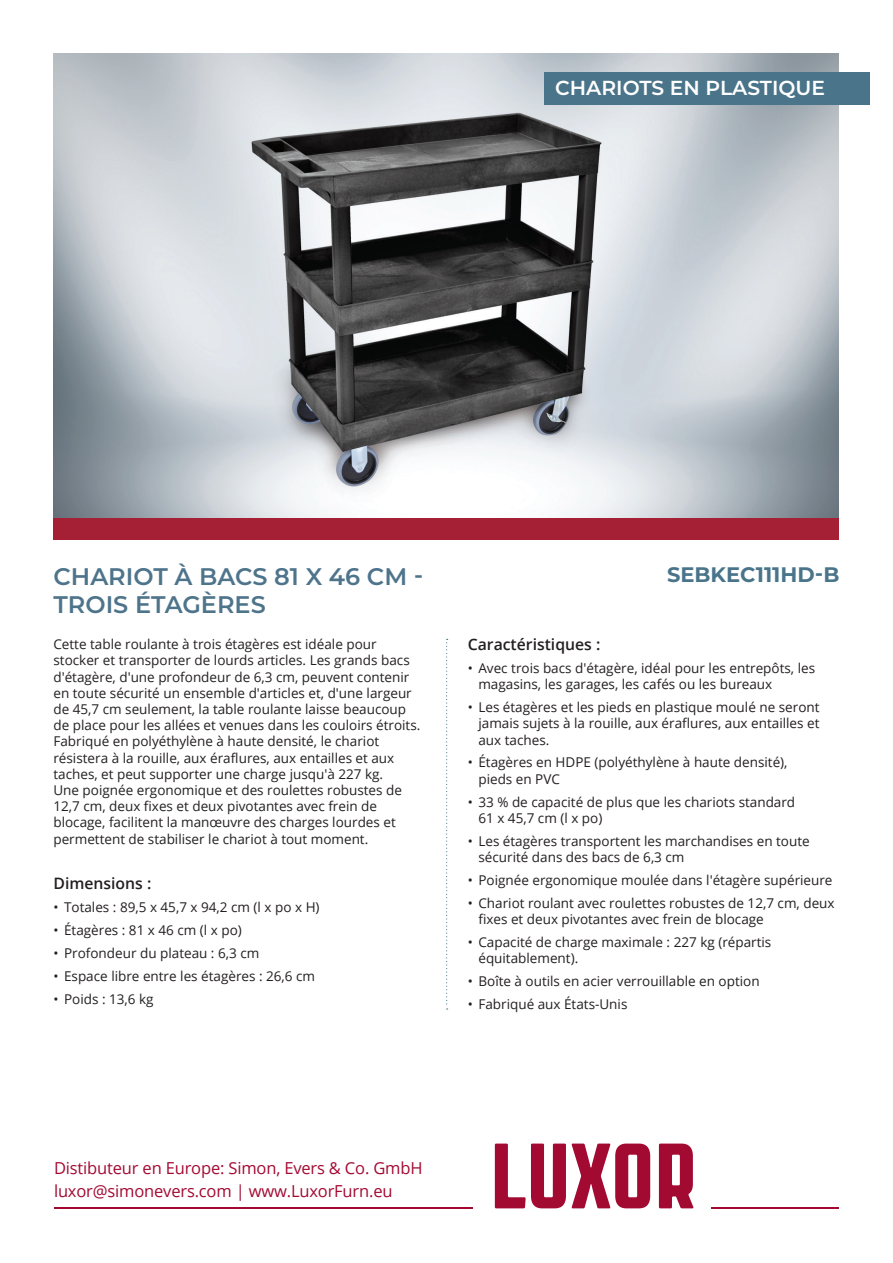
<style>
.page{position:relative;width:893px;height:1263px;background:#fff}
.page>*{position:absolute;margin:0;border:0;box-sizing:border-box;transform-origin:0 0}
.Headers_above_Bul{font:600 24px/28.5px "Montserrat";color:#4e748b}
.Small_Headline_cover{font:700 21px "Montserrat";color:#49748a}
.Category_Bar_Headlin{font:600 20.25px "Montserrat";color:#fff}
.Footer_Contact_info{font:16.5px "Open Sans";letter-spacing:-.01em;color:#a30a32}
.Headers_above_Bul-2{font:600 15.75px "Open Sans";color:#231f20}
.Headers_above_Bul-3{font:13.5px/16.2px "Open Sans";color:#231f20}
</style>
<div class="page">
<img style="left:53px;top:54px;width:786px;height:464px">
<div style="left:53px;top:518px;width:786px;height:21px;background:#a62035"></div>
<div style="left:545px;top:72px;width:325px;height:33px;background:#49748a"></div>
<svg style="left:446px;top:639px;width:2px;height:370px"></svg>
<svg style="left:495px;top:1143px;width:155px;height:65px"></svg>
<svg style="left:659px;top:1143px;width:35px;height:65px"></svg>
<hr style="left:54px;top:1208px;width:419px;height:1px;background:#a30a32">
<hr style="left:711px;top:1208px;width:128px;height:1px;background:#a30a32">
<p class="Category_Bar_Headlin" style="left:555px;top:74px;width:272px">CHARIOTS EN PLASTIQUE</p>
<p class="Headers_above_Bul" style="left:53px;top:561px;width:372px">CHARIOT À BACS 81 X 46 CM -<br>TROIS ÉTAGÈRES</p>
<p class="Headers_above_Bul-3" style="left:53px;top:636px;width:368px">Cette table roulante à trois étagères est idéale pour stocker et transporter de lourds articles. Les grands bacs d'étagère, d'une profondeur de 6,3 cm, peuvent contenir en toute sécurité un ensemble d'articles et, d'une largeur de 45,7 cm seulement, la table roulante laisse beaucoup de place pour les allées et venues dans les couloirs étroits.<br>Fabriqué en polyéthylène à haute densité, le chariot résistera à la rouille, aux éraflures, aux entailles et aux taches, et peut supporter une charge jusqu'à 227 kg.<br>Une poignée ergonomique et des roulettes robustes de 12,7 cm, deux fixes et deux pivotantes avec frein de blocage, facilitent la manœuvre des charges lourdes et permettent de stabiliser le chariot à tout moment.</p>
<p class="Headers_above_Bul-2" style="left:53px;top:873px;width:99px">Dimensions :</p>
<p class="Headers_above_Bul-3" style="left:53px;top:899px;width:268px">• Totales : 89,5 x 45,7 x 94,2 cm (l x po x H)</p>
<p class="Headers_above_Bul-3" style="left:53px;top:922px;width:190px">• Étagères : 81 x 46 cm (l x po)</p>
<p class="Headers_above_Bul-3" style="left:53px;top:945px;width:207px">• Profondeur du plateau : 6,3 cm</p>
<p class="Headers_above_Bul-3" style="left:53px;top:968px;width:263px">• Espace libre entre les étagères : 26,6 cm</p>
<p class="Headers_above_Bul-3" style="left:53px;top:990px;width:102px">• Poids : 13,6 kg</p>
<p class="Small_Headline_cover" style="left:667px;top:560px;width:174px">SEBKEC111HD-B</p>
<p class="Headers_above_Bul-2" style="left:468px;top:633px;width:134px">Caractéristiques :</p>
<p class="Headers_above_Bul-3" style="left:478px;top:660px;width:338px;text-indent:-11px">• Avec trois bacs d'étagère, idéal pour les entrepôts, les magasins, les garages, les cafés ou les bureaux</p>
<p class="Headers_above_Bul-3" style="left:478px;top:699px;width:343px;text-align:justify;text-indent:-11px">• Les étagères et les pieds en plastique moulé ne seront jamais sujets à la rouille, aux éraflures, aux entailles et aux taches.</p>
<p class="Headers_above_Bul-3" style="left:478px;top:754px;width:311px;text-indent:-11px">• Étagères en HDPE (polyéthylène à haute densité), pieds en PVC</p>
<p class="Headers_above_Bul-3" style="left:478px;top:793px;width:318px;text-indent:-11px">• 33 % de capacité de plus que les chariots standard<br>61 x 45,7 cm (l x po)</p>
<p class="Headers_above_Bul-3" style="left:478px;top:832px;width:333px;text-indent:-11px">• Les étagères transportent les marchandises en toute sécurité dans des bacs de 6,3 cm</p>
<p class="Headers_above_Bul-3" style="left:468px;top:872px;width:366px">• Poignée ergonomique moulée dans l'étagère supérieure</p>
<p class="Headers_above_Bul-3" style="left:478px;top:894px;width:358px;text-indent:-11px">• Chariot roulant avec roulettes robustes de 12,7 cm, deux fixes et deux pivotantes avec frein de blocage</p>
<p class="Headers_above_Bul-3" style="left:478px;top:934px;width:294px;text-indent:-11px">• Capacité de charge maximale : 227 kg (répartis équitablement).</p>
<p class="Headers_above_Bul-3" style="left:468px;top:973px;width:293px">• Boîte à outils en acier verrouillable en option</p>
<p class="Headers_above_Bul-3" style="left:468px;top:996px;width:161px">• Fabriqué aux États-Unis</p>
<p class="Footer_Contact_info" style="left:54px;top:1157px;width:370px">Distibuteur en Europe: Simon, Evers &amp; Co. GmbH</p>
<p class="Footer_Contact_info" style="left:54px;top:1179px;width:340px">luxor@simonevers.com | www.LuxorFurn.eu</p>
</div>
